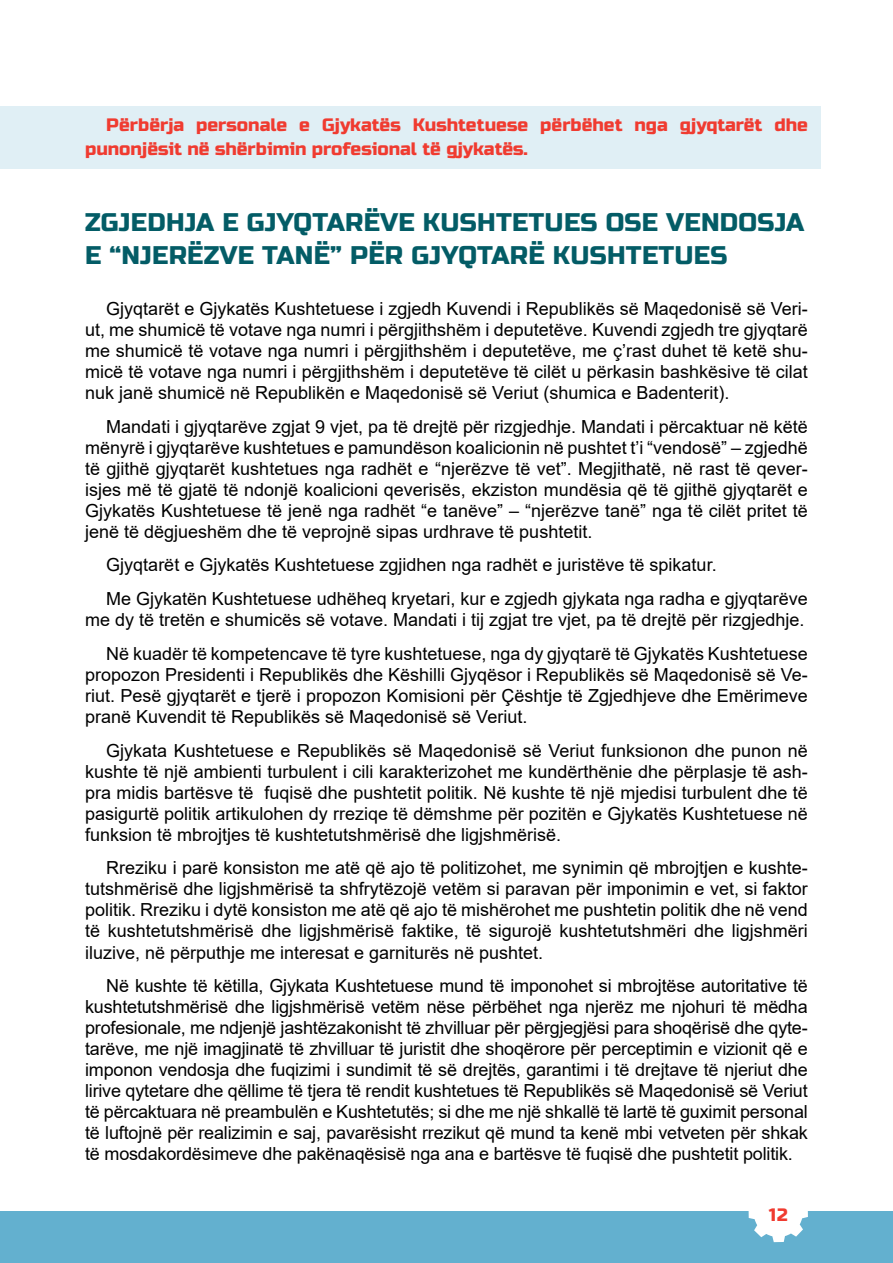
<style>
.page{position:relative;width:893px;height:1263px;background:#fff}
.page>*{position:absolute;margin:0;border:0;box-sizing:border-box;transform-origin:0 0}
.t1{font:25.5px/33px "Russo One";letter-spacing:.01em;color:#035c66}
.t2{font:18px/21px "Arial";color:#000;text-align:justify}
.t3{font:18px/24px "Russo One";color:#f03b30}
</style>
<div class="page">
<div style="left:0;top:1212px;width:893px;height:51px;background:#63b0cf"></div>
<svg style="left:748px;top:1211px;width:60px;height:31px"></svg>
<div style="left:0;top:106px;width:821px;height:63px;background:#e0eff5"></div>
<p class="t3" style="left:85px;top:114px;width:724px;text-indent:21px">Përbërja personale e Gjykatës Kushtetuese përbëhet nga gjyqtarët dhe punonjësit në shërbimin profesional të gjykatës.</p>
<h1 class="t1" style="left:85px;top:206px;width:720px">ZGJEDHJA E GJYQTARËVE KUSHTETUES OSE VENDOSJA<br>E “NJERËZVE TANË” PËR GJYQTARË KUSHTETUES</h1>
<p class="t2" style="left:85px;top:298px;width:724px;text-indent:21px">Gjyqtarët e Gjykatës Kushtetuese i zgjedh Kuvendi i Republikës së Maqedonisë së Veri&shy;ut, me shumicë të votave nga numri i përgjithshëm i deputetëve. Kuvendi zgjedh tre gjyqtarë me shumicë të votave nga numri i përgjithshëm i deputetëve, me ç’rast duhet të ketë shu&shy;micë të votave nga numri i përgjithshëm i deputetëve të cilët u përkasin bashkësive të cilat nuk janë shumicë në Republikën e Maqedonisë së Veriut (shumica e Badenterit).</p>
<p class="t2" style="left:85px;top:416px;width:724px;text-indent:21px">Mandati i gjyqtarëve zgjat 9 vjet, pa të drejtë për rizgjedhje. Mandati i përcaktuar në këtë mënyrë i gjyqtarëve kushtetues e pamundëson koalicionin në pushtet t’i “vendosë” – zgjedhë të gjithë gjyqtarët kushtetues nga radhët e “njerëzve të vet”. Megjithatë, në rast të qever&shy;isjes më të gjatë të ndonjë koalicioni qeverisës, ekziston mundësia që të gjithë gjyqtarët e Gjykatës Kushtetuese të jenë nga radhët “e tanëve” – “njerëzve tanë” nga të cilët pritet të jenë të dëgjueshëm dhe të veprojnë sipas urdhrave të pushtetit.</p>
<p class="t2" style="left:106px;top:548px;width:703px;line-height:33.8px">Gjyqtarët e Gjykatës Kushtetuese zgjidhen nga radhët e juristëve të spikatur.<br>Me Gjykatën Kushtetuese udhëheq kryetari, kur e zgjedh gjykata nga radha e gjyqtarëve</p>
<p class="t2" style="left:85px;top:603px;width:724px;line-height:33.8px;text-align:right">me dy të tretën e shumicës së votave. Mandati i tij zgjat tre vjet, pa të drejtë për rizgjedhje.<br>Në kuadër të kompetencave të tyre kushtetuese, nga dy gjyqtarë të Gjykatës Kushtetuese</p>
<p class="t2" style="left:85px;top:664px;width:724px">propozon Presidenti i Republikës dhe Këshilli Gjyqësor i Republikës së Maqedonisë së Ve&shy;riut. Pesë gjyqtarët e tjerë i propozon Komisioni për Çështje të Zgjedhjeve dhe Emërimeve pranë Kuvendit të Republikës së Maqedonisë së Veriut.</p>
<p class="t2" style="left:85px;top:740px;width:724px;text-indent:21px">Gjykata Kushtetuese e Republikës së Maqedonisë së Veriut funksionon dhe punon në kushte të një ambienti turbulent i cili karakterizohet me kundërthënie dhe përplasje të ash&shy;pra midis bartësve të fuqisë dhe pushtetit politik. Në kushte të një mjedisi turbulent dhe të pasigurtë politik artikulohen dy rreziqe të dëmshme për pozitën e Gjykatës Kushtetuese në funksion të mbrojtjes të kushtetutshmërisë dhe ligjshmërisë.</p>
<p class="t2" style="left:85px;top:857px;width:724px;text-indent:21px">Rreziku i parë konsiston me atë që ajo të politizohet, me synimin që mbrojtjen e kushte&shy;tutshmërisë dhe ligjshmërisë ta shfrytëzojë vetëm si paravan për imponimin e vet, si faktor politik. Rreziku i dytë konsiston me atë që ajo të mishërohet me pushtetin politik dhe në vend të kushtetutshmërisë dhe ligjshmërisë faktike, të sigurojë kushtetutshmëri dhe ligjshmëri iluzive, në përputhje me interesat e garniturës në pushtet.</p>
<p class="t2" style="left:85px;top:975px;width:724px;text-indent:21px">Në kushte të këtilla, Gjykata Kushtetuese mund të imponohet si mbrojtëse autoritative të kushtetutshmërisë dhe ligjshmërisë vetëm nëse përbëhet nga njerëz me njohuri të mëdha profesionale, me ndjenjë jashtëzakonisht të zhvilluar për përgjegjësi para shoqërisë dhe qyte&shy;tarëve, me një imagjinatë të zhvilluar të juristit dhe shoqërore për perceptimin e vizionit që e imponon vendosja dhe fuqizimi i sundimit të së drejtës, garantimi i të drejtave të njeriut dhe lirive qytetare dhe qëllime të tjera të rendit kushtetues të Republikës së Maqedonisë së Veriut të përcaktuara në preambulën e Kushtetutës; si dhe me një shkallë të lartë të guximit personal të luftojnë për realizimin e saj, pavarësisht rrezikut që mund ta kenë mbi vetveten për shkak të mosdakordësimeve dhe pakënaqësisë nga ana e bartësve të fuqisë dhe pushtetit politik.</p>
<p class="t3" style="left:769px;top:1203px;width:21px">12</p>
</div>
